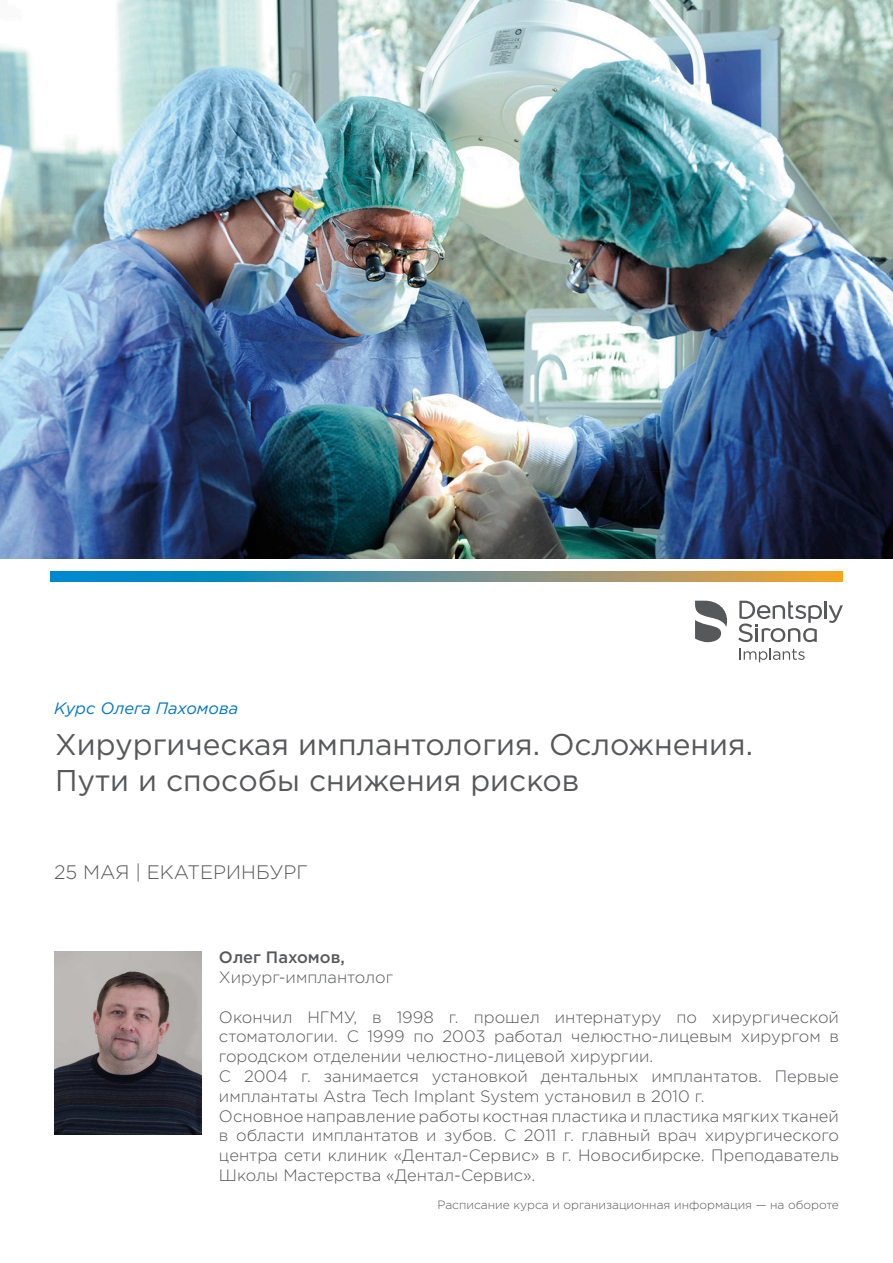
<style>
.page{position:relative;width:893px;height:1263px;background:#fff}
.page>*{position:absolute;margin:0;border:0;box-sizing:border-box;transform-origin:0 0}
.t1{font:30px "Gotham Pro";color:#57585a}
.t2{font:300 19.5px "Gotham Pro";color:#57585a}
.t3{font:300 16.5px/19.8px "Gotham Pro";color:#57585a;text-align:justify}
.t4{font:italic 16.5px "Gotham Pro";color:#0076c8}
.t5{font:500 16.5px "Gotham Pro";color:#57585a}
.t6{font:300 12px "Gotham Pro";color:#57585a}
</style>
<div class="page">
<svg style="left:738px;top:601px;width:105px;height:41px"></svg>
<svg style="left:695px;top:601px;width:32px;height:41px"></svg>
<svg style="left:739px;top:648px;width:66px;height:14px"></svg>
<svg style="left:50px;top:571px;width:793px;height:10px;background:#6a928d"></svg>
<img style="left:54px;top:951px;width:148px;height:183px">
<img style="left:0;top:0;width:893px;height:558px">
<p class="t4" style="left:54px;top:699px;width:186px">Курс Олега Пахомова</p>
<p class="t1" style="left:55px;top:727px;width:699px">Хирургическая имплантология. Осложнения.</p>
<p class="t1" style="left:55px;top:763px;width:526px">Пути и способы снижения рисков</p>
<p class="t2" style="left:54px;top:861px;width:256px">25 МАЯ | ЕКАТЕРИНБУРГ</p>
<p class="t5" style="left:219px;top:948px;width:127px">Олег Пахомов,</p>
<p class="t3" style="left:219px;top:967px;width:176px">Хирург-имплантолог</p>
<p class="t3" style="left:219px;top:1007px;width:621px">Окончил НГМУ, в 1998 г. прошел интернатуру по хирургической стоматологии. С 1999 по 2003 работал челюстно-лицевым хирургом в городском отделении челюстно-лицевой хирургии.</p>
<p class="t3" style="left:219px;top:1066px;width:621px">С 2004 г. занимается установкой дентальных имплантатов. Первые имплантаты Astra Tech Implant System установил в 2010 г.</p>
<p class="t3" style="left:219px;top:1106px;width:621px">Основное направление работы костная пластика и пластика мягких тканей в области имплантатов и зубов. С 2011 г. главный врач хирургического центра сети клиник «Дентал-Сервис» в г. Новосибирске. Преподаватель Школы Мастерства «Дентал-Сервис».</p>
<p class="t6" style="left:437px;top:1198px;width:403px">Расписание курса и организационная информация — на обороте</p>
</div>
